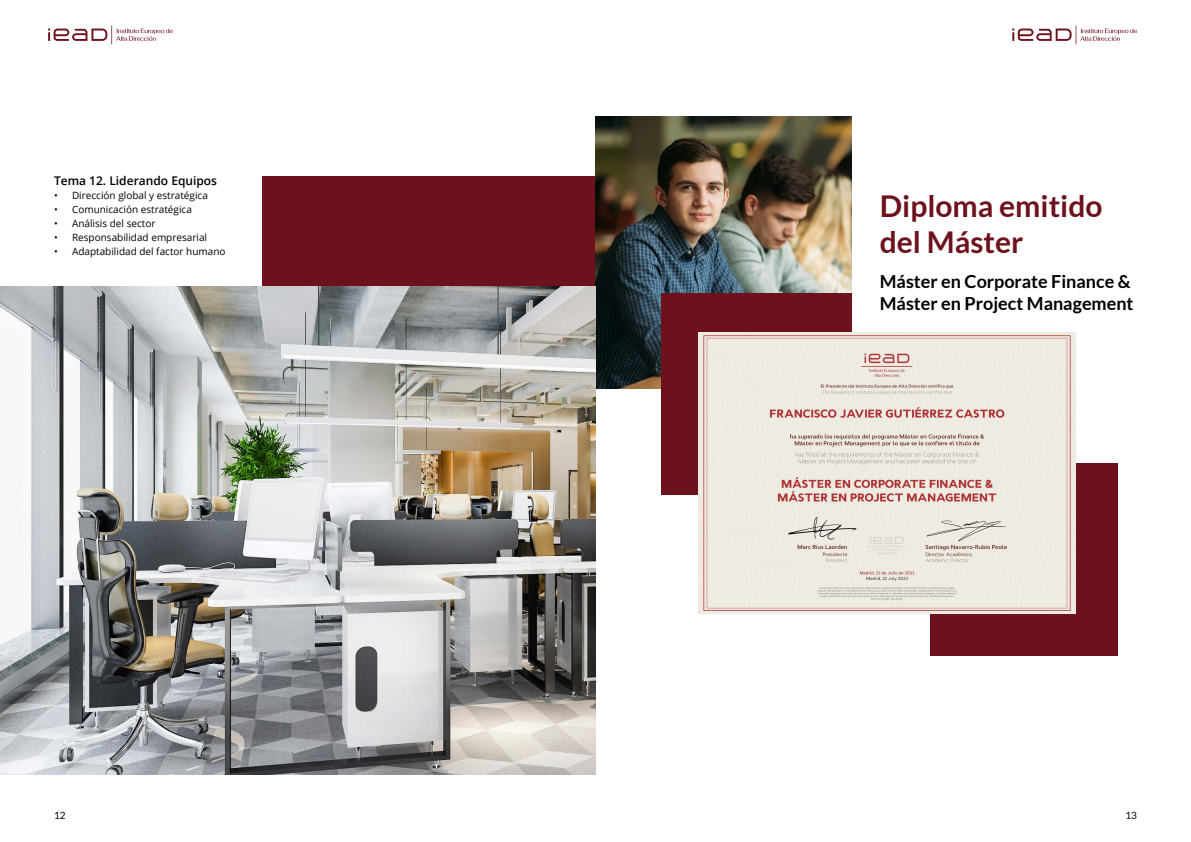
<style>
.page{position:relative;width:1191px;height:842px;background:#fff}
.page>*{position:absolute;margin:0;border:0;box-sizing:border-box;transform-origin:0 0}
.t1{font:700 30px/36px "Lato";color:#6d121c}
.t2{font:700 18px/22px "Lato";color:#000}
.t3{font:600 12px "Open Sans";color:#000}
.t4{font:10px "Open Sans";color:#000}
.t5{font:10px "Lato";color:#000}
</style>
<div class="page">
<div style="left:262px;top:176px;width:333px;height:334px;background:#6d121c"></div>
<img style="left:595px;top:117px;width:256px;height:271px">
<div style="left:930px;top:463px;width:187px;height:192px;background:#6d121c"></div>
<div style="left:660px;top:293px;width:191px;height:202px;background:#6d121c"></div>
<img style="left:699px;top:332px;width:376px;height:282px">
<img style="left:0;top:286px;width:595px;height:488px">
<svg style="left:1012px;top:25px;width:125px;height:19px"></svg>
<svg style="left:48px;top:25px;width:125px;height:19px"></svg>
<p class="t3" style="left:54px;top:172px;width:165px">Tema 12. Liderando Equipos</p>
<p class="t4" style="left:54px;top:188px;width:155px">• Dirección global y estratégica</p>
<p class="t4" style="left:54px;top:202px;width:139px">• Comunicación estratégica</p>
<p class="t4" style="left:54px;top:216px;width:103px">• Análisis del sector</p>
<p class="t4" style="left:54px;top:230px;width:155px">• Responsabilidad empresarial</p>
<p class="t4" style="left:54px;top:244px;width:173px">• Adaptabilidad del factor humano</p>
<h1 class="t1" style="left:880px;top:187px;width:224px">Diploma emitido del Máster</h1>
<h2 class="t2" style="left:880px;top:270px;width:255px">Máster en Corporate Finance &amp;<br>Máster en Project Management</h2>
<p class="t5" style="left:54px;top:809px;width:13px">12</p>
<p class="t5" style="left:1125px;top:809px;width:13px">13</p>
</div>
